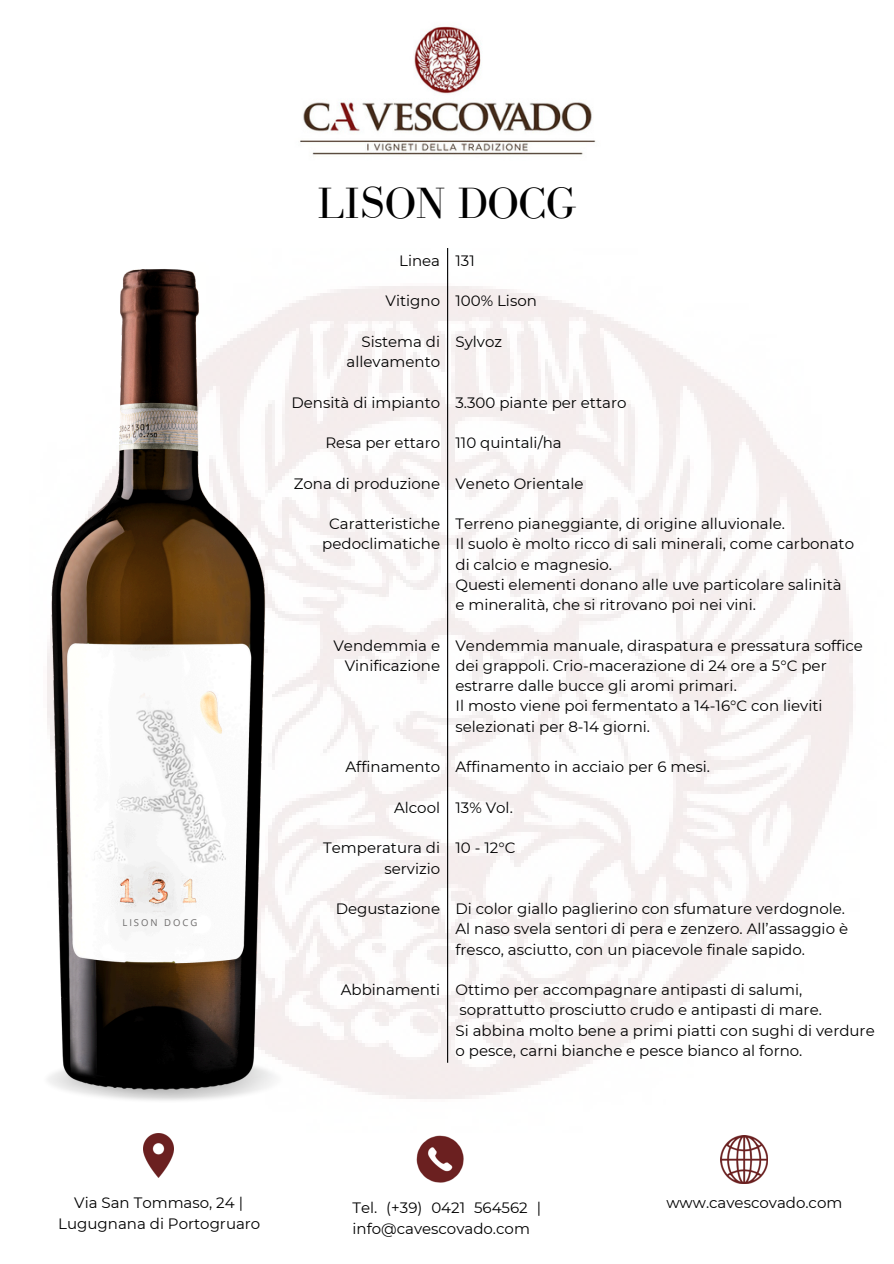
<style>
.page{position:relative;width:894px;height:1264px;background:#fff}
.page>*{position:absolute;margin:0;border:0;box-sizing:border-box;transform-origin:0 0}
.t1{font:45px "Bodoni FLF";color:#000}
.t2{font:15px/20.2px "Montserrat";color:#000}
.t3{font:9.45px "Open Sans";letter-spacing:.21em;color:#6d6b6b}
</style>
<div class="page">
<img style="left:300px;top:26px;width:296px;height:129px">
<img style="left:325px;top:248px;width:528px;height:851px">
<img style="left:143px;top:1133px;width:31px;height:44px">
<img style="left:720px;top:1135px;width:47px;height:48px">
<hr style="left:447px;top:248px;width:1px;height:814px;background:#000">
<img style="left:416px;top:1135px;width:48px;height:48px">
<img style="left:47px;top:269px;width:278px;height:832px">
<img style="left:77px;top:700px;width:157px;height:173px">
<h3 class="t3" style="left:122px;top:915px;width:76px">LISON DOCG</h3>
<h3 class="t1" style="left:317px;top:178px;width:260px">LISON DOCG</h3>
<h3 class="t2" style="left:399px;top:250px;width:42px">Linea</h3>
<h3 class="t2" style="left:385px;top:291px;width:56px">Vitigno</h3>
<h3 class="t2" style="left:346px;top:331px;width:95px;text-align:right">Sistema di allevamento</h3>
<h3 class="t2" style="left:291px;top:392px;width:150px">Densità di impianto</h3>
<h3 class="t2" style="left:325px;top:432px;width:116px">Resa per ettaro</h3>
<h3 class="t2" style="left:293px;top:473px;width:148px">Zona di produzione</h3>
<h3 class="t2" style="left:322px;top:513px;width:119px;text-align:center">Caratteristiche pedoclimatiche</h3>
<h3 class="t2" style="left:455px;top:250px;width:21px">131</h3>
<h3 class="t2" style="left:455px;top:291px;width:83px">100% Lison</h3>
<h3 class="t2" style="left:455px;top:331px;width:48px">Sylvoz</h3>
<h3 class="t2" style="left:455px;top:392px;width:172px">3.300 piante per ettaro</h3>
<h3 class="t2" style="left:455px;top:432px;width:108px">110 quintali/ha</h3>
<h3 class="t2" style="left:455px;top:473px;width:130px">Veneto Orientale</h3>
<h3 class="t2" style="left:455px;top:513px;width:400px">Terreno pianeggiante, di origine alluvionale.<br>Il suolo è molto ricco di sali minerali, come carbonato di calcio e magnesio.<br>Questi elementi donano alle uve particolare salinità e mineralità, che si ritrovano poi nei vini.</h3>
<h3 class="t2" style="left:455px;top:635px;width:409px">Vendemmia manuale, diraspatura e pressatura soffice dei grappoli. Crio-macerazione di 24 ore a 5°C per estrarre dalle bucce gli aromi primari.<br>Il mosto viene poi fermentato a 14-16°C con lieviti selezionati per 8-14 giorni.</h3>
<h3 class="t2" style="left:455px;top:756px;width:256px">Affinamento in acciaio per 6 mesi.</h3>
<h2 class="t2" style="left:455px;top:797px;width:59px">13% Vol.</h2>
<h3 class="t2" style="left:455px;top:837px;width:61px">10 - 12°C</h3>
<h3 class="t2" style="left:333px;top:635px;width:108px;text-align:right">Vendemmia e<br>Vinificazione</h3>
<h3 class="t2" style="left:345px;top:756px;width:96px">Affinamento</h3>
<h3 class="t2" style="left:394px;top:797px;width:48px">Alcool</h3>
<h3 class="t2" style="left:323px;top:837px;width:118px;text-align:right">Temperatura di servizio</h3>
<h3 class="t2" style="left:335px;top:898px;width:106px">Degustazione</h3>
<h3 class="t2" style="left:455px;top:898px;width:394px">Di color giallo paglierino con sfumature verdognole.<br>Al naso svela sentori di pera e zenzero. All’assaggio è fresco, asciutto, con un piacevole finale sapido.</h3>
<p class="t2" style="left:455px;top:979px;width:420px">Ottimo per accompagnare antipasti di salumi, soprattutto prosciutto crudo e antipasti di mare.<br>Si abbina molto bene a primi piatti con sughi di verdure o pesce, carni bianche e pesce bianco al forno.</p>
<h3 class="t2" style="left:340px;top:979px;width:101px">Abbinamenti</h3>
<p class="t2" style="left:58px;top:1192px;width:203px;text-align:center">Via San Tommaso, 24 |<br>Lugugnana di Portogruaro</p>
<p class="t2" style="left:352px;top:1197px;width:190px">Tel. (+39) 0421 564562 | info@cavescovado.com</p>
<p class="t2" style="left:666px;top:1192px;width:177px">www.cavescovado.com</p>
</div>
